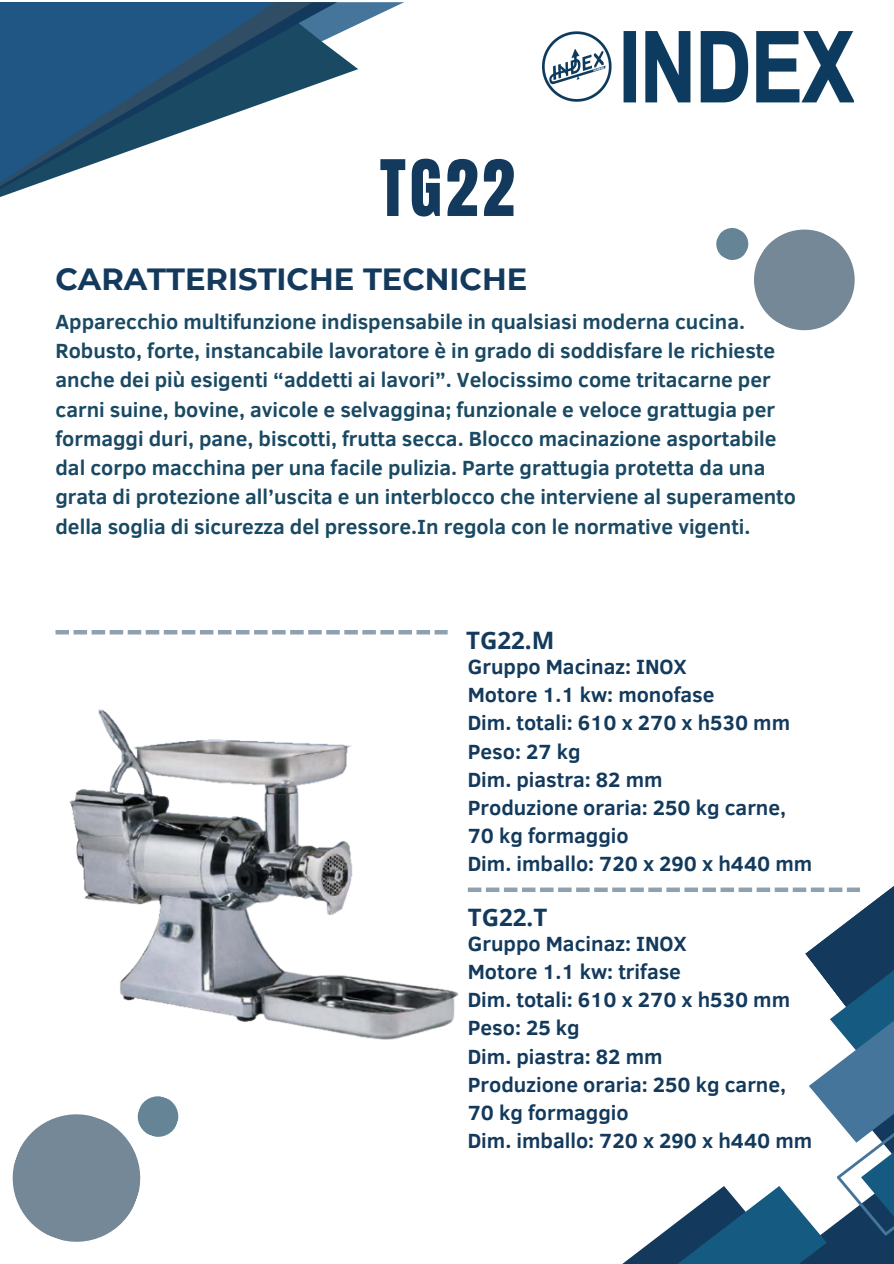
<style>
.page{position:relative;width:894px;height:1264px;background:#fff}
.page>*{position:absolute;margin:0;border:0;box-sizing:border-box;transform-origin:0 0}
.t1{font:66.15px "Anton";color:#133a5c}
.t2{font:700 30.6px "Montserrat";color:#133a5c}
.t3{font:700 24px "Open Sans";color:#133a5c}
.t4{font:700 21px/29.2px "Clear Sans";color:#194963}
.t5{font:700 21px "Clear Sans";color:#133a5c}
</style>
<div class="page">
<img style="left:542px;top:32px;width:310px;height:71px">
<svg style="left:676px;top:1235px;width:217px;height:28px;background:#144b6f"></svg>
<svg style="left:358px;top:2px;width:46px;height:22px"></svg>
<svg style="left:337px;top:2px;width:21px;height:75px"></svg>
<svg style="left:313px;top:2px;width:24px;height:84px;background:#466f8a"></svg>
<svg style="left:275px;top:2px;width:38px;height:97px;background:#2c566f"></svg>
<svg style="left:0;top:2px;width:275px;height:195px;fill:#1f5684"></svg>
<svg style="left:12px;top:1096px;width:167px;height:146px"></svg>
<svg style="left:55px;top:630px;width:392px;height:4px"></svg>
<svg style="left:511px;top:886px;width:382px;height:349px"></svg>
<img style="left:69px;top:709px;width:442px;height:331px">
<svg style="left:716px;top:228px;width:139px;height:103px"></svg>
<p class="t1" style="left:379px;top:141px;width:136px">TG22</p>
<p class="t2" style="left:55px;top:260px;width:473px">CARATTERISTICHE TECNICHE</p>
<p class="t4" style="left:55px;top:305px;width:691px">Apparecchio multifunzione indispensabile in qualsiasi moderna cucina.</p>
<p class="t4" style="left:55px;top:335px;width:721px">Robusto, forte, instancabile lavoratore è in grado di soddisfare le richieste</p>
<p class="t4" style="left:55px;top:364px;width:741px">anche dei più esigenti “addetti ai lavori”. Velocissimo come tritacarne per carni suine, bovine, avicole e selvaggina; funzionale e veloce grattugia per formaggi duri, pane, biscotti, frutta secca. Blocco macinazione asportabile dal corpo macchina per una facile pulizia. Parte grattugia protetta da una grata di protezione all’uscita e un interblocco che interviene al superamento della soglia di sicurezza del pressore.In regola con le normative vigenti.</p>
<p class="t3" style="left:466px;top:623px;width:90px">TG22.M</p>
<p class="t5" style="left:467px;top:651px;width:220px">Gruppo Macinaz: INOX</p>
<p class="t5" style="left:467px;top:679px;width:248px">Motore 1.1 kw: monofase</p>
<p class="t5" style="left:467px;top:707px;width:323px">Dim. totali: 610 x 270 x h530 mm</p>
<p class="t5" style="left:467px;top:736px;width:114px">Peso: 27 kg</p>
<p class="t5" style="left:467px;top:764px;width:196px">Dim. piastra: 82 mm</p>
<p class="t5" style="left:467px;top:792px;width:320px">Produzione oraria: 250 kg carne,</p>
<p class="t5" style="left:467px;top:820px;width:162px">70 kg formaggio</p>
<p class="t5" style="left:467px;top:848px;width:346px">Dim. imballo: 720 x 290 x h440 mm</p>
<p class="t3" style="left:467px;top:900px;width:81px">TG22.T</p>
<p class="t5" style="left:467px;top:928px;width:220px">Gruppo Macinaz: INOX</p>
<p class="t5" style="left:467px;top:956px;width:215px">Motore 1.1 kw: trifase</p>
<p class="t5" style="left:467px;top:984px;width:323px">Dim. totali: 610 x 270 x h530 mm</p>
<p class="t5" style="left:467px;top:1012px;width:113px">Peso: 25 kg</p>
<p class="t5" style="left:467px;top:1040px;width:196px">Dim. piastra: 82 mm</p>
<p class="t5" style="left:467px;top:1069px;width:320px">Produzione oraria: 250 kg carne,</p>
<p class="t5" style="left:467px;top:1097px;width:162px">70 kg formaggio</p>
<p class="t5" style="left:467px;top:1125px;width:346px">Dim. imballo: 720 x 290 x h440 mm</p>
</div>
